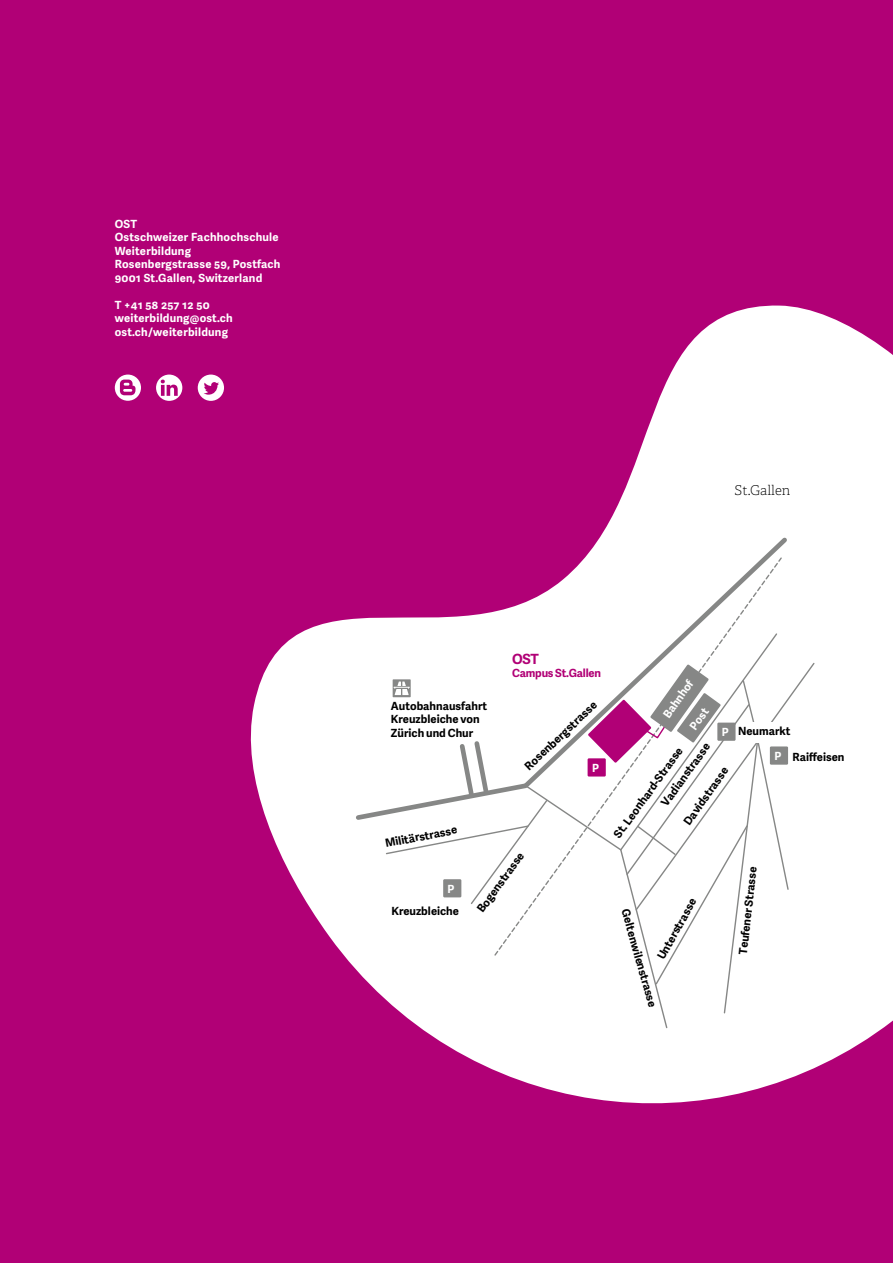
<style>
.page{position:relative;width:893px;height:1263px;background:#b10076}
.page>*{position:absolute;margin:0;border:0;box-sizing:border-box;transform-origin:0 0}
.t1{font:700 14.1px "Adelle Sans";color:#b10076}
.t2{font:100 13.5px "Adelle";color:#000}
.t3{font:700 11.25px/13.5px "Adelle Sans";color:#000}
.t4{font:700 11.25px/13.5px "Adelle Sans";letter-spacing:.02em;color:#fff}
.t5{font:700 11.25px "Adelle Sans";letter-spacing:-.015em;color:#b10076}
</style>
<div class="page">
<svg style="left:250px;top:305px;width:643px;height:799px;fill:#fff"></svg>
<div style="left:493px;top:852px;width:95px;height:105px;background:#fff"></div>
<svg style="left:549px;top:823px;width:39px;height:29px"></svg>
<div style="left:790px;top:661px;width:26px;height:251px;background:#fff"></div>
<svg style="left:354px;top:536px;width:437px;height:287px"></svg>
<svg style="left:385px;top:738px;width:164px;height:167px;background:#f7f7f7"></svg>
<div style="left:443px;top:879px;width:18px;height:18px;background:#868786"></div>
<div style="left:393px;top:679px;width:18px;height:18px;background:#868786"></div>
<svg style="left:394px;top:681px;width:15px;height:14px"></svg>
<svg style="left:588px;top:664px;width:202px;height:365px;background:#f2ecf0"></svg>
<div style="left:738px;top:723px;width:58px;height:20px;background:#fff"></div>
<svg style="left:156px;top:375px;width:26px;height:26px"></svg>
<svg style="left:198px;top:375px;width:26px;height:26px"></svg>
<div style="left:115px;top:375px;width:26px;height:26px;background:#fff;border-radius:50%"></div>
<svg style="left:120px;top:379px;width:16px;height:16px"></svg>
<p class="t4" style="left:115px;top:217px;width:167px">OST<br>Ostschweizer Fachhochschule<br>Weiterbildung<br>Rosenbergstrasse 59, Postfach<br>9001 St.Gallen, Switzerland</p>
<p class="t4" style="left:115px;top:298px;width:119px">T +41 58 257 12 50 weiterbildung@ost.ch ost.ch/weiterbildung</p>
<p class="t2" style="left:735px;top:482px;width:57px">St.Gallen</p>
<p class="t3" style="left:391px;top:698px;width:98px">Autobahnausfahrt<br>Kreuzbleiche von<br>Zürich und Chur</p>
<p class="t3" style="left:384px;top:836px;width:75px;rotate:-11deg">Militärstrasse</p>
<p class="t1" style="left:512px;top:648px;width:28px">OST</p>
<p class="t5" style="left:512px;top:665px;width:91px">Campus St.Gallen</p>
<p class="t3" style="left:521px;top:762px;width:96px;rotate:-43deg">Rosenbergstrasse</p>
<p class="t4" style="left:592px;top:760px;width:8px">P</p>
<p class="t4" style="left:448px;top:881px;width:8px">P</p>
<p class="t3" style="left:391px;top:904px;width:69px">Kreuzbleiche</p>
<p class="t3" style="left:474px;top:907px;width:73px;rotate:-54deg">Bogenstrasse</p>
<p class="t4" style="left:660px;top:713px;width:45px;rotate:-55deg">Bahnhof</p>
<p class="t4" style="left:686px;top:724px;width:25px;rotate:-54deg">Post</p>
<p class="t4" style="left:722px;top:725px;width:8px">P</p>
<p class="t3" style="left:658px;top:800px;width:76px;rotate:-54deg">Vadianstrasse</p>
<p class="t3" style="left:610px;top:832px;width:110px;rotate:-54deg">St. Leonhard-Strasse</p>
<p class="t3" style="left:680px;top:820px;width:70px;rotate:-55deg">Davidstrasse</p>
<p class="t3" style="left:738px;top:724px;width:54px">Neumarkt</p>
<p class="t4" style="left:774px;top:749px;width:8px">P</p>
<p class="t3" style="left:792px;top:750px;width:53px">Raiffeisen</p>
<p class="t3" style="left:654px;top:955px;width:70px;rotate:-61deg">Unterstrasse</p>
<p class="t3" style="left:632px;top:907px;width:103px;rotate:74deg">Geltenwilenstrasse</p>
<p class="t3" style="left:735px;top:953px;width:90px;rotate:-83deg">Teufener Strasse</p>
</div>
